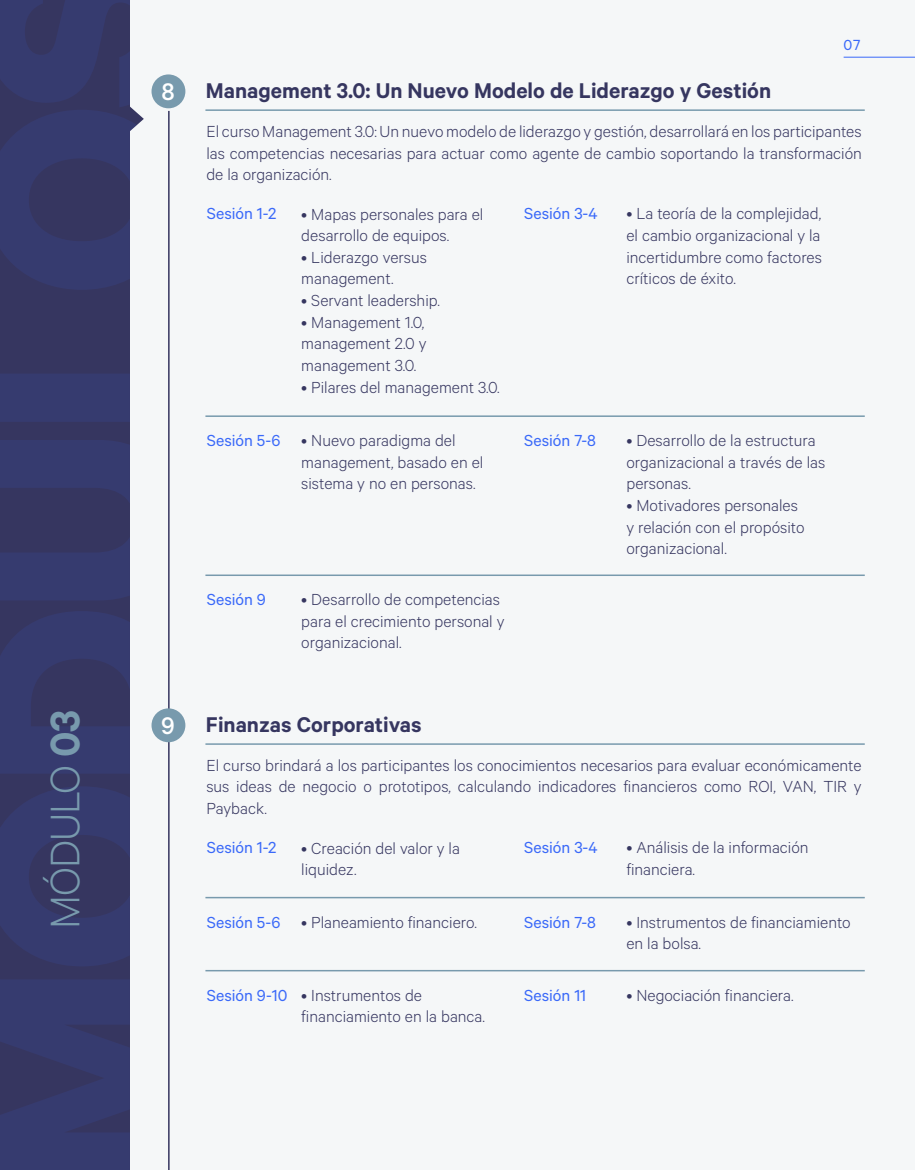
<style>
.page{position:relative;width:915px;height:1170px;background:#fff}
.page>*{position:absolute;margin:0;border:0;box-sizing:border-box;transform-origin:0 0}
.t1{font:300 46.5px "Calibre";letter-spacing:-.025em;color:#789aad}
.t2{font:500 27px "Calibre";color:#fff}
.t3{font:600 24px "Calibre";color:#363660}
.t4{font:300 18px/21.6px "Calibre";color:#363660}
.t5{font:18px "Calibre";color:#3a69f9}
.t6{font:16.5px "Calibre";color:#3a69f9}
.s1{font-weight:600}
</style>
<div class="page">
<div style="left:130px;top:0;width:784px;height:1169px;background:#f5f7f8"></div>
<hr style="left:843px;top:57px;width:71px;height:1px;background:#3a69f9">
<div style="left:0;top:0;width:130px;height:1169px;background:#363660"></div>
<svg style="left:130px;top:106px;width:14px;height:25px"></svg>
<hr style="left:168px;top:111px;width:1px;height:1058px;background:#363660">
<hr style="left:205px;top:109px;width:659px;height:2px;background:#789aad">
<hr style="left:205px;top:743px;width:659px;height:1px;background:#789aad">
<hr style="left:205px;top:415px;width:659px;height:2px;background:#789aad">
<hr style="left:205px;top:896px;width:659px;height:2px;background:#789aad">
<hr style="left:205px;top:574px;width:659px;height:2px;background:#789aad">
<hr style="left:205px;top:969px;width:659px;height:2px;background:#789aad">
<div style="left:151px;top:74px;width:34px;height:34px;background:#789aad;border-radius:50%"></div>
<div style="left:151px;top:708px;width:34px;height:34px;background:#789aad;border-radius:50%"></div>
<h1 class="t1" style="left:38px;top:928px;width:220px;rotate:-90deg">MÓDULO <span class="s1">03</span></h1>
<h2 class="t2" style="left:161px;top:76px;width:15px">8</h2>
<h2 class="t2" style="left:161px;top:709px;width:15px">9</h2>
<h3 class="t3" style="left:206px;top:76px;width:566px">Management 3.0: Un Nuevo Modelo de Liderazgo y Gestión</h3>
<p class="t6" style="left:843px;top:36px;width:18px">07</p>
<p class="t4" style="left:206px;top:120px;width:656px;text-align:justify">El curso Management 3.0: Un nuevo modelo de liderazgo y gestión, desarrollará en los participantes las competencias necesarias para actuar como agente de cambio soportando la transformación de la organización.</p>
<p class="t5" style="left:207px;top:203px;width:71px">Sesión 1-2</p>
<p class="t5" style="left:207px;top:430px;width:75px">Sesión 5-6</p>
<p class="t4" style="left:301px;top:202px;width:183px">• Mapas personales para el desarrollo de equipos.</p>
<p class="t4" style="left:301px;top:246px;width:127px">• Liderazgo versus management.</p>
<p class="t4" style="left:301px;top:289px;width:140px">• Servant leadership.</p>
<p class="t4" style="left:301px;top:310px;width:127px;text-align:justify">• Management 1.0, management 2.0 y management 3.0.</p>
<p class="t4" style="left:301px;top:375px;width:200px">• Pilares del management 3.0.</p>
<p class="t4" style="left:301px;top:429px;width:183px">• Nuevo paradigma del management, basado en el sistema y no en personas.</p>
<p class="t5" style="left:524px;top:203px;width:75px">Sesión 3-4</p>
<p class="t5" style="left:524px;top:430px;width:73px">Sesión 7-8</p>
<p class="t5" style="left:207px;top:589px;width:61px">Sesión 9</p>
<p class="t4" style="left:301px;top:588px;width:205px">• Desarrollo de competencias para el crecimiento personal y organizacional.</p>
<h3 class="t3" style="left:206px;top:709px;width:217px">Finanzas Corporativas</h3>
<p class="t4" style="left:626px;top:202px;width:197px;text-align:justify">• La teoría de la complejidad, el cambio organizacional y la incertidumbre como factores críticos de éxito.</p>
<p class="t4" style="left:626px;top:429px;width:200px">• Desarrollo de la estructura organizacional a través de las personas.</p>
<p class="t4" style="left:626px;top:493px;width:179px">• Motivadores personales y relación con el propósito organizacional.</p>
<p class="t4" style="left:206px;top:753px;width:656px;text-align:justify">El curso brindará a los participantes los conocimientos necesarios para evaluar económicamente sus ideas de negocio o prototipos, calculando indicadores financieros como ROI, VAN, TIR y Payback.</p>
<p class="t5" style="left:207px;top:837px;width:71px">Sesión 1-2</p>
<p class="t4" style="left:301px;top:836px;width:160px">• Creación del valor y la liquidez.</p>
<p class="t5" style="left:524px;top:837px;width:75px">Sesión 3-4</p>
<p class="t4" style="left:626px;top:836px;width:183px">• Análisis de la información financiera.</p>
<p class="t5" style="left:207px;top:911px;width:75px">Sesión 5-6</p>
<p class="t4" style="left:301px;top:910px;width:177px">• Planeamiento financiero.</p>
<p class="t5" style="left:207px;top:984px;width:82px">Sesión 9-10</p>
<p class="t4" style="left:301px;top:983px;width:185px">• Instrumentos de financiamiento en la banca.</p>
<p class="t5" style="left:524px;top:911px;width:73px">Sesión 7-8</p>
<p class="t5" style="left:524px;top:984px;width:63px">Sesión 11</p>
<p class="t4" style="left:626px;top:910px;width:226px">• Instrumentos de financiamiento en la bolsa.</p>
<p class="t4" style="left:626px;top:983px;width:169px">• Negociación financiera.</p>
</div>
